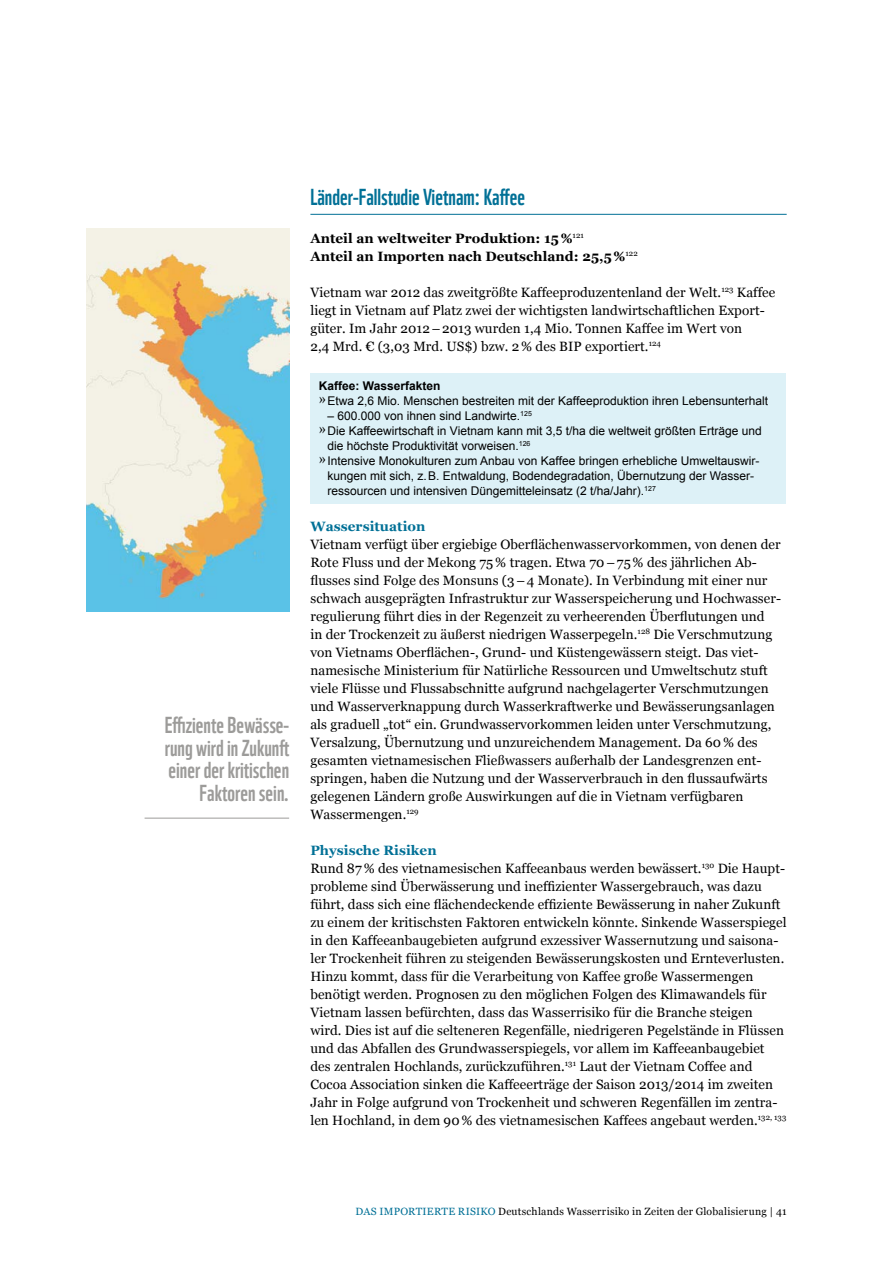
<style>
.page{position:relative;width:893px;height:1263px;background:#fff}
.page>*{position:absolute;margin:0;border:0;box-sizing:border-box;transform-origin:0 0}
.t1{font:22.5px/22.5px "WWF";color:#9c9b99;text-align:right}
.t2{font:22.5px "WWF";color:#007096}
.t3{font:13.5px/18px "Georgia";letter-spacing:.005em;color:#000}
.t4{font:700 13.5px/18px "Georgia";letter-spacing:.005em;color:#000}
.t5{font:700 13.5px "Georgia";letter-spacing:.005em;color:#007096}
.t6{font:12px/15px "Arial";color:#000}
.t7{font:10.5px "Georgia";letter-spacing:.02em;color:#000}
.s1{font-weight:700}
.s2{font-family:"Adobe Garamond Pro";font-size:19.5px}
.s3{font-weight:700;color:#007096}
.s4{color:#007096}
</style>
<div class="page">
<hr style="left:145px;top:818px;width:144px;height:1px;background:#9c9b99">
<hr style="left:310px;top:214px;width:477px;height:1px;background:#007096">
<div style="left:310px;top:373px;width:476px;height:131px;background:#ddf1f7"></div>
<img style="left:86px;top:229px;width:203px;height:382px">
<h1 class="t1" style="left:165px;top:712px;width:126px">Effiziente Bewässe&shy;rung wird in Zukunft einer der kritischen<br>Faktoren sein.</h1>
<h1 class="t2" style="left:310px;top:180px;width:216px">Länder-Fallstudie Vietnam: Kaffee</h1>
<p class="t4" style="left:310px;top:229px;width:329px">Anteil an weltweiter Produktion: 15%<sup>121<br></sup>Anteil an Importen nach Deutschland: 25,5%<sup>122</sup></p>
<p class="t3" style="left:310px;top:283px;width:466px">Vietnam war 2012 das zweitgrößte Kaffeeproduzentenland der Welt.<sup>123</sup> Kaffee liegt in Vietnam auf Platz zwei der wichtigsten landwirtschaftlichen Export&shy;güter. Im Jahr 2012–2013 wurden 1,4 Mio. Tonnen Kaffee im Wert von<br>2,4 Mrd. € (3,03 Mrd. US$) bzw. 2% des BIP exportiert.<sup>124</sup></p>
<p class="t6" style="left:319px;top:379px;width:451px"><span class="s1">Kaffee: Wasserfakten<br></span><span class="s2">»</span>Etwa 2,6 Mio. Menschen bestreiten mit der Kaffeeproduktion ihren Lebensunterhalt</p>
<p class="t6" style="left:327px;top:409px;width:206px">– 600.000 von ihnen sind Landwirte.<sup>125</sup></p>
<p class="t6" style="left:319px;top:424px;width:444px"><span class="s2">»</span>Die Kaffeewirtschaft in Vietnam kann mit 3,5 t/ha die weltweit größten Erträge und</p>
<p class="t6" style="left:327px;top:439px;width:205px">die höchste Produktivität vorweisen.<sup>126</sup></p>
<p class="t6" style="left:319px;top:454px;width:442px"><span class="s2">»</span>Intensive Monokulturen zum Anbau von Kaffee bringen erhebliche Umweltauswir-</p>
<p class="t6" style="left:327px;top:469px;width:427px">kungen mit sich, z.B. Entwaldung, Bodendegradation, Übernutzung der Wasser-</p>
<p class="t6" style="left:327px;top:484px;width:330px">ressourcen und intensiven Düngemitteleinsatz (2 t/ha/Jahr).<sup>127</sup></p>
<p class="t5" style="left:310px;top:517px;width:117px">Wassersituation</p>
<p class="t3" style="left:310px;top:535px;width:472px">Vietnam verfügt über ergiebige Oberflächenwasservorkommen, von denen der Rote Fluss und der Mekong 75 % tragen. Etwa 70–75% des jährlichen Ab&shy;flusses sind Folge des Monsuns (3–4 Monate). In Verbindung mit einer nur schwach ausgeprägten Infrastruktur zur Wasserspeicherung und Hochwasser&shy;regulierung führt dies in der Regenzeit zu verheerenden Überflutungen und<br>in der Trockenzeit zu äußerst niedrigen Wasserpegeln.<sup>128</sup> Die Verschmutzung von Vietnams Oberflächen-, Grund- und Küstengewässern steigt. Das viet&shy;namesische Ministerium für Natürliche Ressourcen und Umweltschutz stuft viele Flüsse und Flussabschnitte aufgrund nachgelagerter Verschmutzungen und Wasserverknappung durch Wasserkraftwerke und Bewässerungsanlagen als graduell „tot“ ein. Grundwasservorkommen leiden unter Verschmutzung, Versalzung, Übernutzung und unzureichendem Management. Da 60 % des gesamten vietnamesischen Fließwassers außerhalb der Landesgrenzen ent&shy;springen, haben die Nutzung und der Wasserverbrauch in den flussaufwärts gelegenen Ländern große Auswirkungen auf die in Vietnam verfügbaren Wassermengen.<sup>129</sup></p>
<p class="t3" style="left:310px;top:841px;width:478px"><span class="s3">Physische Risiken<br></span>Rund 87% des vietnamesischen Kaffeeanbaus werden bewässert.<sup>130</sup> Die Haupt&shy;probleme sind Überwässerung und ineffizienter Wassergebrauch, was dazu führt, dass sich eine flächendeckende effiziente Bewässerung in naher Zukunft zu einem der kritischsten Faktoren entwickeln könnte. Sinkende Wasserspiegel in den Kaffeeanbaugebieten aufgrund exzessiver Wassernutzung und saisona&shy;ler Trockenheit führen zu steigenden Bewässerungskosten und Ernteverlusten.<br>Hinzu kommt, dass für die Verarbeitung von Kaffee große Wassermengen benötigt werden. Prognosen zu den möglichen Folgen des Klimawandels für Vietnam lassen befürchten, dass das Wasserrisiko für die Branche steigen wird. Dies ist auf die selteneren Regenfälle, niedrigeren Pegelstände in Flüssen und das Abfallen des Grundwasserspiegels, vor allem im Kaffeeanbaugebiet des zentralen Hochlands, zurückzuführen.<sup>131</sup> Laut der Vietnam Coffee and Cocoa Association sinken die Kaffeeerträge der Saison 2013/2014 im zweiten Jahr in Folge aufgrund von Trockenheit und schweren Regenfällen im zentra&shy;len Hochland, in dem 90% des vietnamesischen Kaffees angebaut werden.<sup>132,</sup> <sup>133</sup></p>
<p class="t7" style="left:356px;top:1205px;width:433px"><span class="s4">DAS IMPORTIERTE RISIKO</span> Deutschlands Wasserrisiko in Zeiten der Globalisierung | 41</p>
</div>
